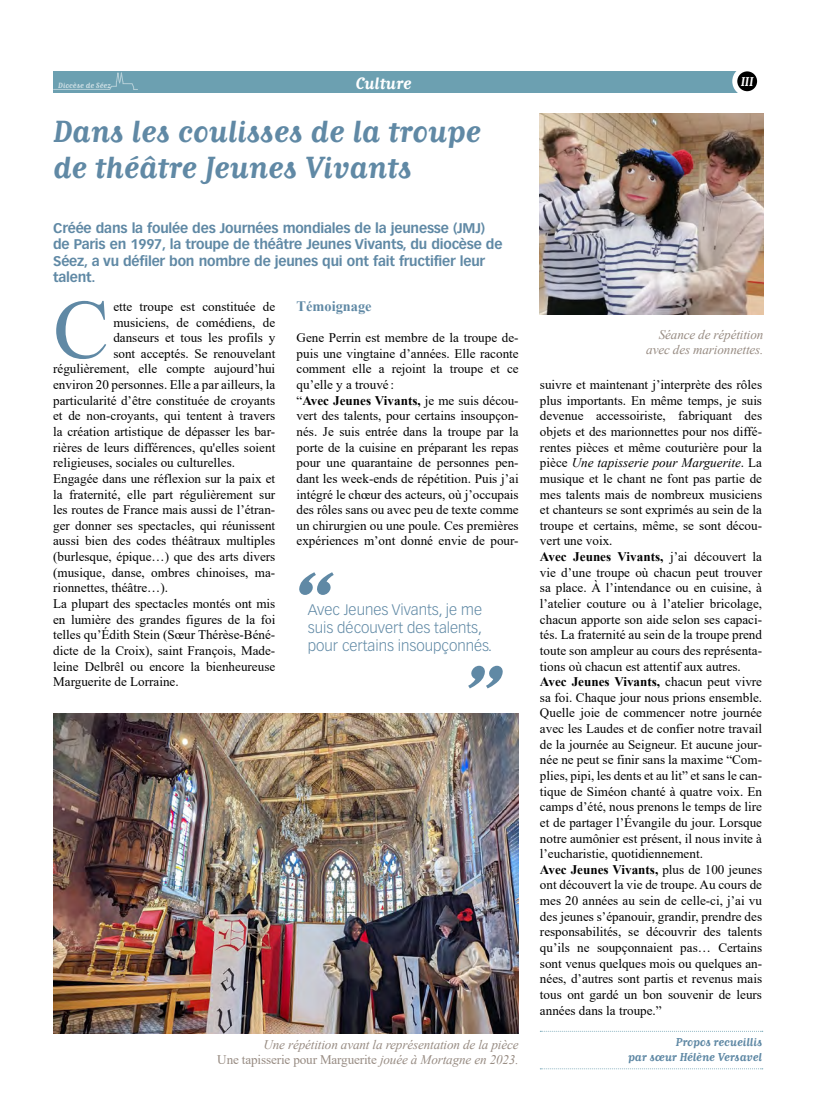
<style>
.page{position:relative;width:833px;height:1117px;background:#fff}
.page>*{position:absolute;margin:0;border:0;box-sizing:border-box;transform-origin:0 0}
.ART_Lettrine{font:83.88px "Times New Roman";color:#6089a5}
.ART_Titre{font:700 30px/36.1px "Matrix II Script OT";color:#6089a5}
.t1{font:700 16.25px "Matrix II Script OT";color:#fff}
.ART_Exergue_bleu{font:300 15px/18px "Vectora LT Pro";color:#6089a5}
.ART_Inter{font:700 14.38px "Times New Roman";color:#6089a5}
.ART_Chapo{font:700 13.75px/16.6px "Vectora LT Pro";letter-spacing:-.015em;color:#6089a5}
.ART_Texte{font:13.12px/15.6px "Times New Roman";color:#000;text-align:justify}
.ART_Lettrine-2{font:13.12px "Times New Roman";color:#000}
.PH_Legende_NEUTRE{font:italic 13.12px/15px "Times New Roman";letter-spacing:-.01em;color:#978b82;text-align:right}
.PH_Legende_NEUTRE-2{font:13.12px "Times New Roman";letter-spacing:-.01em;color:#978b82}
.t2{font:700 12.5px "Matrix II Script OT";color:#fff}
.ART_Signature{font:700 11.25px/15.6px "Matrix II Script OT";color:#6089a5;text-align:right}
.t3{font:700 7.5px "Matrix II Script OT";color:#fff}
.s1{font-weight:700}
.s2{font-style:italic}
</style>
<div class="page">
<div style="left:53px;top:71px;width:694px;height:21px;background:#6ca0b1"></div>
<svg style="left:735px;top:69px;width:24px;height:25px"></svg>
<div style="left:732px;top:66px;width:30px;height:30px;border:5px solid #fff;border-radius:50%"></div>
<svg style="left:53px;top:72px;width:85px;height:18px"></svg>
<svg style="left:540px;top:1030px;width:221px;height:1px"></svg>
<svg style="left:540px;top:1068px;width:222px;height:1px"></svg>
<svg style="left:299px;top:572px;width:35px;height:22px"></svg>
<svg style="left:468px;top:665px;width:35px;height:23px"></svg>
<img style="left:53px;top:713px;width:466px;height:319px">
<img style="left:540px;top:113px;width:223px;height:201px">
<p class="t3" style="left:58px;top:81px;width:54px">Diocèse de Séez</p>
<p class="t1" style="left:355px;top:73px;width:58px">Culture</p>
<p class="t2" style="left:740px;top:74px;width:14px">III</p>
<p class="ART_Titre" style="left:53px;top:113px;width:429px">Dans les coulisses de la troupe de théâtre Jeunes Vivants</p>
<p class="ART_Chapo" style="left:53px;top:219px;width:451px">Créée dans la foulée des Journées mondiales de la jeunesse (JMJ) de Paris en 1997, la troupe de théâtre Jeunes Vivants, du diocèse de Séez, a vu défiler bon nombre de jeunes qui ont fait fructifier leur talent.</p>
<p class="ART_Lettrine" style="left:53px;top:270px;width:57px">C</p>
<p class="ART_Lettrine-2" style="left:113px;top:297px;width:163px">ette troupe est constituée de</p>
<p class="ART_Lettrine-2" style="left:113px;top:313px;width:163px">musiciens, de comédiens, de</p>
<p class="ART_Lettrine-2" style="left:113px;top:328px;width:163px">danseurs et tous les profils y</p>
<p class="ART_Lettrine-2" style="left:113px;top:344px;width:163px">sont acceptés. Se renouvelant</p>
<p class="ART_Lettrine-2" style="left:53px;top:359px;width:224px">régulièrement, elle compte aujourd’hui</p>
<p class="ART_Lettrine-2" style="left:53px;top:375px;width:224px">environ 20 personnes. Elle a par ailleurs, la</p>
<p class="ART_Lettrine-2" style="left:53px;top:391px;width:224px">particularité d’être constituée de croyants</p>
<p class="ART_Lettrine-2" style="left:53px;top:406px;width:224px">et de non-croyants, qui tentent à travers</p>
<p class="ART_Lettrine-2" style="left:53px;top:422px;width:224px">la création artistique de dépasser les bar-</p>
<p class="ART_Lettrine-2" style="left:53px;top:438px;width:224px">rières de leurs différences, qu'elles soient</p>
<p class="ART_Lettrine-2" style="left:53px;top:453px;width:183px">religieuses, sociales ou culturelles.</p>
<p class="ART_Texte" style="left:53px;top:470px;width:224px">Engagée dans une réflexion sur la paix et la fraternité, elle part régulièrement sur les routes de France mais aussi de l’étran&shy;ger donner ses spectacles, qui réunissent aussi bien des codes théâtraux multiples (burlesque, épique…) que des arts divers (musique, danse, ombres chinoises, ma&shy;rionnettes, théâtre…).</p>
<p class="ART_Texte" style="left:53px;top:595px;width:224px">La plupart des spectacles montés ont mis en lumière des grandes figures de la foi telles qu’Édith Stein (Sœur Thérèse-Béné&shy;dicte de la Croix), saint François, Made&shy;leine Delbrêl ou encore la bienheureuse Marguerite de Lorraine.</p>
<p class="ART_Inter" style="left:296px;top:295px;width:77px">Témoignage</p>
<p class="ART_Texte" style="left:296px;top:329px;width:224px">Gene Perrin est membre de la troupe de&shy;puis une vingtaine d’années. Elle raconte comment elle a rejoint la troupe et ce qu’elle y a trouvé :</p>
<p class="ART_Texte" style="left:296px;top:392px;width:224px">“<span class="s1">Avec Jeunes Vivants,</span> je me suis décou&shy;vert des talents, pour certains insoupçon&shy;nés. Je suis entrée dans la troupe par la porte de la cuisine en préparant les repas pour une quarantaine de personnes pen&shy;dant les week-ends de répétition. Puis j’ai intégré le chœur des acteurs, où j’occupais des rôles sans ou avec peu de texte comme un chirurgien ou une poule. Ces premières expériences m’ont donné envie de pour-</p>
<p class="ART_Exergue_bleu" style="left:308px;top:600px;width:186px">Avec Jeunes Vivants, je me suis découvert des talents, pour certains insoupçonnés.</p>
<p class="PH_Legende_NEUTRE" style="left:263px;top:1036px;width:257px">Une répétition avant la représentation de la pièce</p>
<p class="PH_Legende_NEUTRE-2" style="left:217px;top:1049px;width:303px">Une tapisserie pour Marguerite <span class="s2">jouée à Mortagne en 2023.</span></p>
<p class="PH_Legende_NEUTRE" style="left:646px;top:326px;width:119px">Séance de répétition avec des marionnettes.</p>
<p class="ART_Texte" style="left:540px;top:376px;width:224px">suivre et maintenant j’interprète des rôles plus importants. En même temps, je suis devenue accessoiriste, fabriquant des objets et des marionnettes pour nos diffé&shy;rentes pièces et même couturière pour la pièce <span class="s2">Une tapisserie pour Marguerite</span>. La musique et le chant ne font pas partie de mes talents mais de nombreux musiciens et chanteurs se sont exprimés au sein de la troupe et certains, même, se sont décou&shy;vert une voix.</p>
<p class="ART_Texte" style="left:540px;top:548px;width:224px"><span class="s1">Avec Jeunes Vivants,</span> j’ai découvert la vie d’une troupe où chacun peut trouver sa place. À l’intendance ou en cuisine, à l’atelier couture ou à l’atelier bricolage, chacun apporte son aide selon ses capaci&shy;tés. La fraternité au sein de la troupe prend toute son ampleur au cours des représenta&shy;tions où chacun est attentif aux autres.</p>
<p class="ART_Texte" style="left:540px;top:673px;width:224px"><span class="s1">Avec Jeunes Vivants,</span> chacun peut vivre sa foi. Chaque jour nous prions ensemble.<br>Quelle joie de commencer notre journée avec les Laudes et de confier notre travail de la journée au Seigneur. Et aucune jour&shy;née ne peut se finir sans la maxime “Com&shy;plies, pipi, les dents et au lit” et sans le can&shy;tique de Siméon chanté à quatre voix. En camps d’été, nous prenons le temps de lire et de partager l’Évangile du jour. Lorsque notre aumônier est présent, il nous invite à l’eucharistie, quotidiennement.</p>
<p class="ART_Texte" style="left:540px;top:861px;width:224px"><span class="s1">Avec Jeunes Vivants,</span> plus de 100 jeunes ont découvert la vie de troupe. Au cours de mes 20 années au sein de celle-ci, j’ai vu des jeunes s’épanouir, grandir, prendre des responsabilités, se découvrir des talents qu’ils ne soupçonnaient pas… Certains sont venus quelques mois ou quelques an&shy;nées, d’autres sont partis et revenus mais tous ont gardé un bon souvenir de leurs années dans la troupe.”</p>
<p class="ART_Signature" style="left:628px;top:1033px;width:135px">Propos recueillis<br>par sœur Hélène Versavel</p>
</div>
